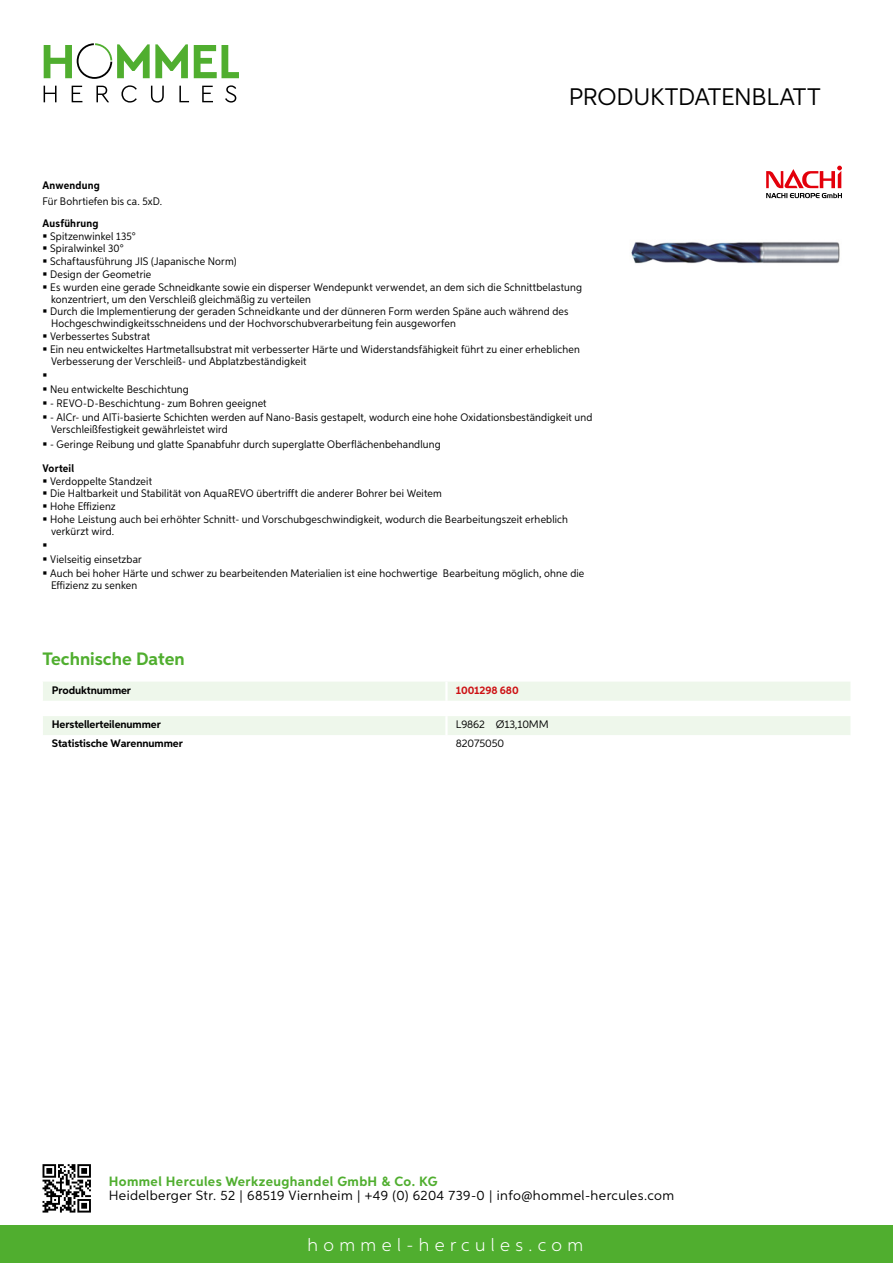
<style>
.page{position:relative;width:893px;height:1263px;background:#fff}
.page>*{position:absolute;margin:0;border:0;box-sizing:border-box;transform-origin:0 0}
.t1{font:24px "Aspira";letter-spacing:-.01em;color:#000}
.t2{font:300 18px "Aspira";letter-spacing:.3em;color:#fff}
.t3{font:700 18px "Aspira";color:#50ae2f}
.t4{font:13.5px "Aspira";letter-spacing:.03em;color:#000}
.t5{font:700 13.5px "Aspira";letter-spacing:.03em;color:#50ae2f}
.t6{font:10.95px/12.6px "Aspira Nar";letter-spacing:.015em;color:#000}
.t7{font:700 10.95px "Aspira";letter-spacing:-.01em;color:#000}
.t8{font:700 10.95px "Aspira Nar";letter-spacing:.02em;color:#000}
.t9{font:10.95px "Aspira";letter-spacing:-.01em;color:#000}
.t10{font:700 10.95px "Aspira";letter-spacing:-.01em;color:#cd1013}
</style>
<div class="page">
<div style="left:0;top:1226px;width:893px;height:37px;background:#50ae2f"></div>
<svg style="left:43px;top:1164px;width:48px;height:48px"></svg>
<svg style="left:194px;top:45px;width:45px;height:33px"></svg>
<svg style="left:44px;top:43px;width:144px;height:36px"></svg>
<svg style="left:44px;top:86px;width:13px;height:16px"></svg>
<svg style="left:72px;top:86px;width:10px;height:16px"></svg>
<svg style="left:96px;top:86px;width:13px;height:16px"></svg>
<svg style="left:121px;top:85px;width:16px;height:18px"></svg>
<svg style="left:151px;top:86px;width:13px;height:17px"></svg>
<svg style="left:179px;top:86px;width:10px;height:16px"></svg>
<svg style="left:202px;top:86px;width:11px;height:16px"></svg>
<svg style="left:225px;top:85px;width:11px;height:18px"></svg>
<div style="left:43px;top:682px;width:807px;height:19px;background:#eef7eb"></div>
<hr style="left:445px;top:682px;width:3px;height:19px;background:#fff">
<div style="left:43px;top:716px;width:807px;height:19px;background:#eef7eb"></div>
<img style="left:631px;top:242px;width:209px;height:22px">
<svg style="left:766px;top:166px;width:76px;height:32px"></svg>
<h1 class="t1" style="left:569px;top:82px;width:253px">Produktdatenblatt</h1>
<p class="t8" style="left:43px;top:179px;width:59px">Anwendung</p>
<p class="t6" style="left:43px;top:194px;width:121px">Für Bohrtiefen bis ca. 5xD.</p>
<p class="t8" style="left:43px;top:216px;width:58px">Ausführung</p>
<p class="t6" style="left:50px;top:229px;width:533px">Spitzenwinkel 135°<br>Spiralwinkel 30°<br>Schaftausführung JIS (Japanische Norm)<br>Design der Geometrie<br>Es wurden eine gerade Schneidkante sowie ein disperser Wendepunkt verwendet, an dem sich die Schnittbelastung konzentriert, um den Verschleiß gleichmäßig zu verteilen<br>Durch die Implementierung der geraden Schneidkante und der dünneren Form werden Späne auch während des Hochgeschwindigkeitsschneidens und der Hochvorschubverarbeitung fein ausgeworfen<br>Verbessertes Substrat<br>Ein neu entwickeltes Hartmetallsubstrat mit verbesserter Härte und Widerstandsfähigkeit führt zu einer erheblichen Verbesserung der Verschleiß- und Abplatzbeständigkeit</p>
<p class="t6" style="left:50px;top:383px;width:140px">Neu entwickelte Beschichtung</p>
<p class="t6" style="left:50px;top:397px;width:218px">- REVO-D-Beschichtung- zum Bohren geeignet</p>
<p class="t6" style="left:50px;top:412px;width:544px;line-height:12px">- AlCr- und AlTi-basierte Schichten werden auf Nano-Basis gestapelt, wodurch eine hohe Oxidationsbeständigkeit und<br>Verschleißfestigkeit gewährleistet wird</p>
<p class="t6" style="left:50px;top:437px;width:392px">- Geringe Reibung und glatte Spanabfuhr durch superglatte Oberflächenbehandlung</p>
<p class="t8" style="left:43px;top:461px;width:33px">Vorteil</p>
<p class="t6" style="left:50px;top:474px;width:519px">Verdoppelte Standzeit<br>Die Haltbarkeit und Stabilität von AquaREVO übertrifft die anderer Bohrer bei Weitem<br>Hohe Effizienz<br>Hohe Leistung auch bei erhöhter Schnitt- und Vorschubgeschwindigkeit, wodurch die Bearbeitungszeit erheblich verkürzt wird.</p>
<p class="t6" style="left:50px;top:552px;width:536px;line-height:14.1px">Vielseitig einsetzbar<br>Auch bei hoher Härte und schwer zu bearbeitenden Materialien ist eine hochwertige Bearbeitung möglich, ohne die</p>
<p class="t6" style="left:51px;top:579px;width:88px">Effizienz zu senken</p>
<h2 class="t3" style="left:43px;top:647px;width:144px">Technische Daten</h2>
<p class="t7" style="left:52px;top:683px;width:81px">Produktnummer</p>
<p class="t10" style="left:456px;top:683px;width:64px">1001298 680</p>
<p class="t7" style="left:52px;top:717px;width:111px">Herstellerteilenummer</p>
<p class="t9" style="left:456px;top:718px;width:94px">L9862 Ø13,10MM</p>
<p class="t7" style="left:52px;top:737px;width:132px">Statistische Warennummer</p>
<p class="t9" style="left:456px;top:737px;width:50px">82075050</p>
<p class="t5" style="left:109px;top:1172px;width:330px">Hommel Hercules Werkzeughandel GmbH &amp; Co. KG</p>
<p class="t4" style="left:109px;top:1187px;width:567px">Heidelberger Str. 52 | 68519 Viernheim | +49 (0) 6204 739-0 | info@hommel-hercules.com</p>
<h2 class="t2" style="left:307px;top:1234px;width:277px">hommel-hercules.com</h2>
</div>
